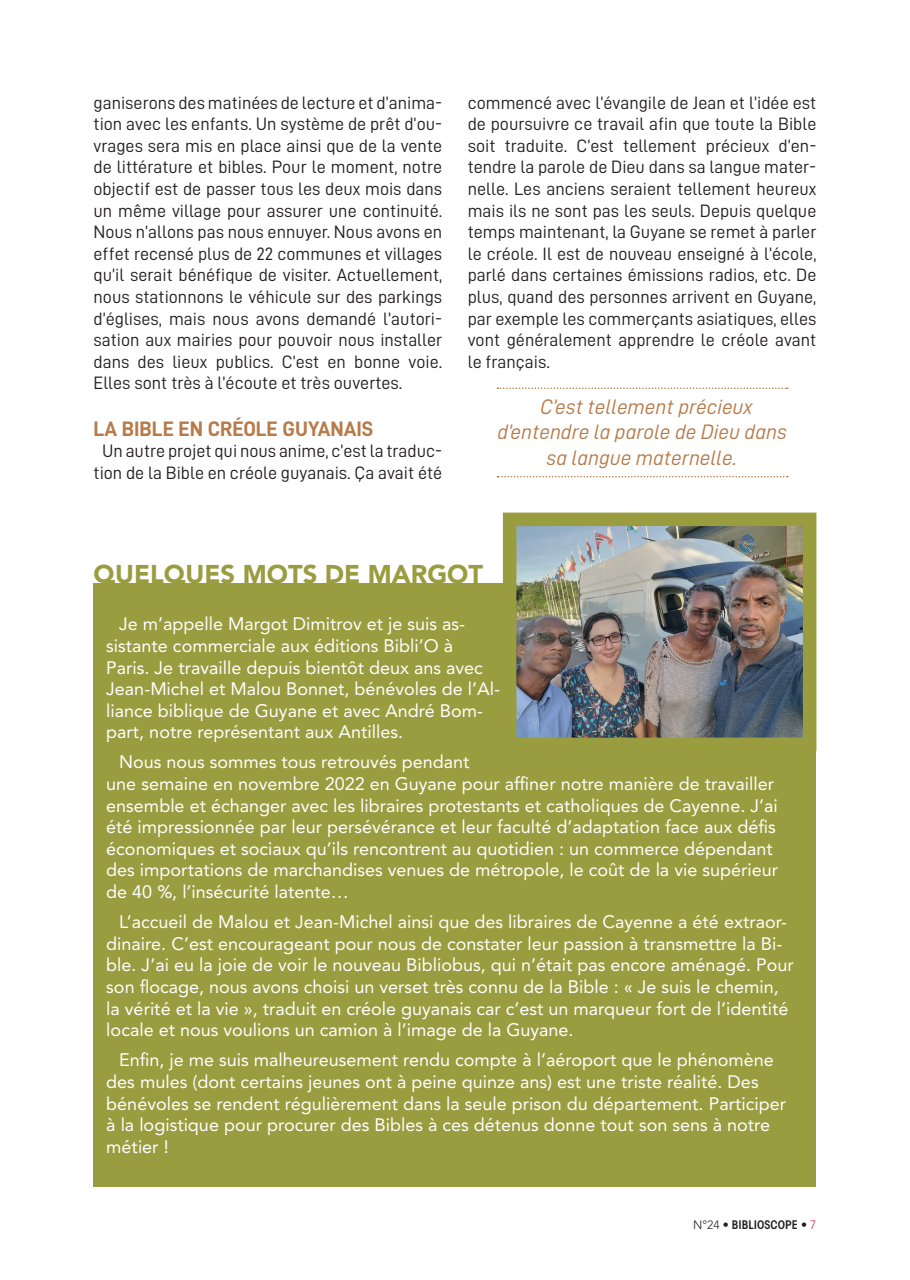
<style>
.page{position:relative;width:910px;height:1280px;background:#fff}
.page>*{position:absolute;margin:0;border:0;box-sizing:border-box;transform-origin:0 0}
.t1{font:900 25.5px "Avenir LT Std";color:#999c3f}
.t2{font:21px/25.2px "D DIN Italic";color:#b77a49;text-align:center}
.t3{font:21px "D DIN Bold";color:#b77a49}
.t4{font:18px/21.6px "Avenir LT Std";color:#fff}
.t5{font:18px/21.6px "D DIN";color:#231f20;text-align:justify}
.t6{font:600 condensed 12px "Avant Garde";color:#231f20}
.s1{font-family:"Avenir LT Std";font-weight:300;font-stretch:normal}
.s2{font-family:"Avenir LT Std";font-weight:300;font-stretch:normal;color:#d2203a}
</style>
<div class="page">
<svg style="left:497px;top:476px;width:291px;height:1px"></svg>
<svg style="left:497px;top:387px;width:291px;height:2px"></svg>
<div style="left:94px;top:583px;width:722px;height:603px;background:#999c3f"></div>
<img style="left:518px;top:528px;width:283px;height:208px">
<div style="left:503px;top:513px;width:313px;height:238px;border:14px solid #999c3f"></div>
<p class="t5" style="left:94px;top:91px;width:350px">ganiserons des matinées de lecture et d’anima&shy;tion avec les enfants. Un système de prêt d’ou&shy;vrages sera mis en place ainsi que de la vente de littérature et bibles. Pour le moment, notre objectif est de passer tous les deux mois dans un même village pour assurer une continuité.<br>Nous n’allons pas nous ennuyer. Nous avons en effet recensé plus de 22 communes et villages qu’il serait bénéfique de visiter. Actuellement, nous stationnons le véhicule sur des parkings d’églises, mais nous avons demandé l’autori&shy;sation aux mairies pour pouvoir nous installer dans des lieux publics. C’est en bonne voie.<br>Elles sont très à l’écoute et très ouvertes.</p>
<p class="t3" style="left:94px;top:417px;width:281px">LA BIBLE EN CRÉOLE GUYANAIS</p>
<p class="t5" style="left:94px;top:440px;width:350px;text-align:center">Un autre projet qui nous anime, c’est la traduc&shy;tion de la Bible en créole guyanais. Ça avait été</p>
<p class="t5" style="left:468px;top:91px;width:350px">commencé avec l’évangile de Jean et l’idée est de poursuivre ce travail afin que toute la Bible soit traduite. C’est tellement précieux d’en&shy;tendre la parole de Dieu dans sa langue mater&shy;nelle. Les anciens seraient tellement heureux mais ils ne sont pas les seuls. Depuis quelque temps maintenant, la Guyane se remet à parler le créole. Il est de nouveau enseigné à l’école, parlé dans certaines émissions radios, etc. De plus, quand des personnes arrivent en Guyane, par exemple les commerçants asiatiques, elles vont généralement apprendre le créole avant le français.</p>
<p class="t2" style="left:497px;top:394px;width:291px">C’est tellement précieux d’entendre la parole de Dieu dans sa langue maternelle.</p>
<h1 class="t1" style="left:94px;top:559px;width:391px">QUELQUES MOTS DE MARGOT</h1>
<p class="t4" style="left:106px;top:613px;width:395px;text-indent:13px">Je m’appelle Margot Dimitrov et je suis as&shy;sistante commerciale aux éditions Bibli’O à Paris. Je travaille depuis bientôt deux ans avec Jean-Michel et Malou Bonnet, bénévoles de l’Al&shy;liance biblique de Guyane et avec André Bom&shy;part, notre représentant aux Antilles.</p>
<p class="t4" style="left:106px;top:751px;width:673px;text-indent:13px">Nous nous sommes tous retrouvés pendant<br>une semaine en novembre 2022 en Guyane pour affiner notre manière de travailler ensemble et échanger avec les libraires protestants et catholiques de Cayenne. J’ai été impressionnée par leur persévérance et leur faculté d’adaptation face aux défis économiques et sociaux qu’ils rencontrent au quotidien : un commerce dépendant des importations de marchandises venues de métropole, le coût de la vie supérieur de 40 %, l’insécurité latente…</p>
<p class="t4" style="left:106px;top:911px;width:689px;text-indent:13px">L’accueil de Malou et Jean-Michel ainsi que des libraires de Cayenne a été extraor&shy;dinaire. C’est encourageant pour nous de constater leur passion à transmettre la Bi&shy;ble. J’ai eu la joie de voir le nouveau Bibliobus, qui n’était pas encore aménagé. Pour son flocage, nous avons choisi un verset très connu de la Bible : « Je suis le chemin, la vérité et la vie », traduit en créole guyanais car c’est un marqueur fort de l’identité locale et nous voulions un camion à l’image de la Guyane.</p>
<p class="t4" style="left:106px;top:1049px;width:681px;text-indent:13px">Enfin, je me suis malheureusement rendu compte à l’aéroport que le phénomène des mules (dont certains jeunes ont à peine quinze ans) est une triste réalité. Des bénévoles se rendent régulièrement dans la seule prison du département. Participer à la logistique pour procurer des Bibles à ces détenus donne tout son sens à notre métier !</p>
<p class="t6" style="left:693px;top:1217px;width:125px"><span class="s1">N°24</span> • BIBLIOSCOPE • <span class="s2">7</span></p>
</div>
